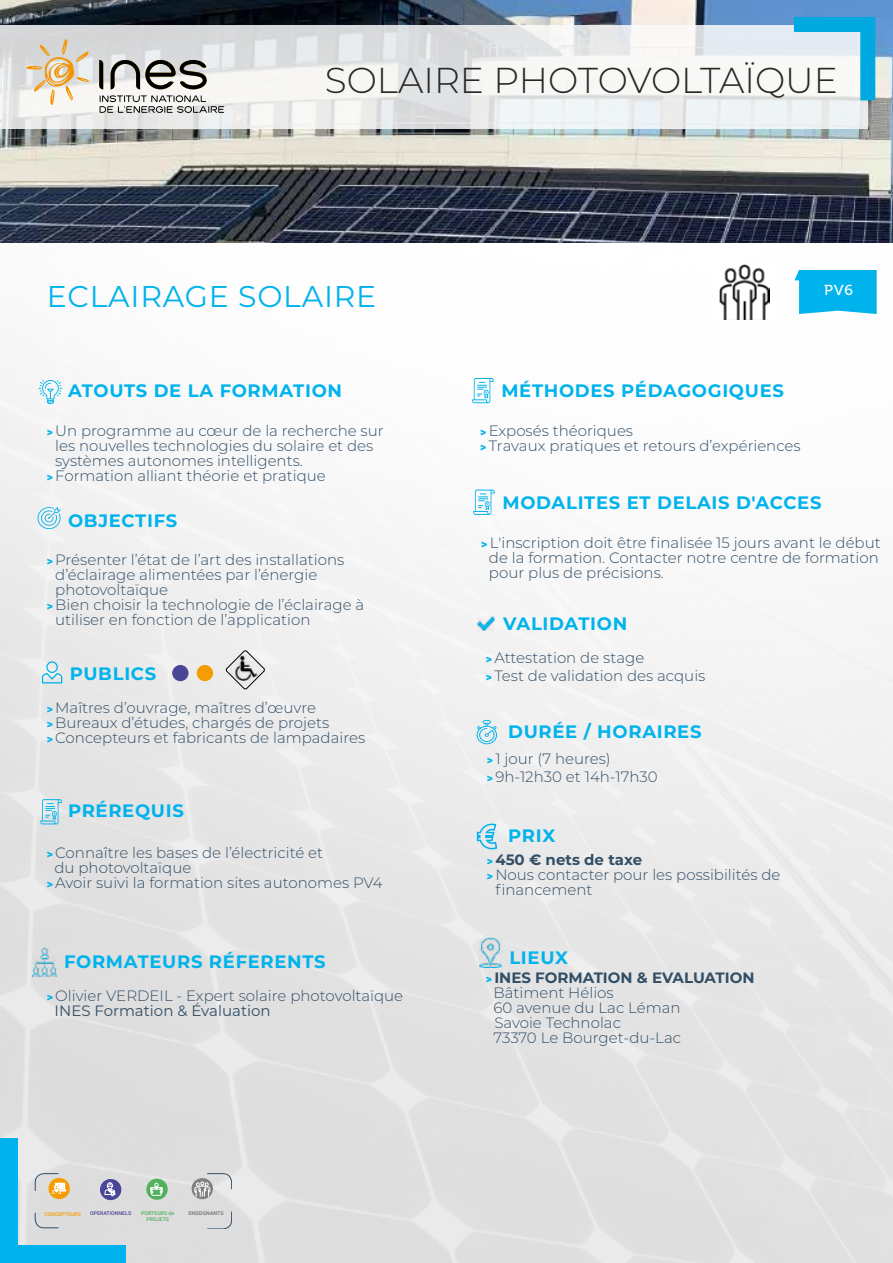
<style>
.page{position:relative;width:893px;height:1263px;background:#fff}
.page>*{position:absolute;margin:0;border:0;box-sizing:border-box;transform-origin:0 0}
.t1{font:300 36px "Montserrat";color:#282827}
.t2{font:30px "Montserrat";letter-spacing:.025em;color:#00b3ec}
.t3{font:700 18px "Montserrat";letter-spacing:.04em;color:#00b3ec}
.t4{font:300 15px/15px "Montserrat";color:#324e66}
.t5{font:700 15px "Montserrat";color:#324e66}
.t6{font:14.4px "Museo 500";color:#fff;scale:1.05 1}
.t7{font:500 5.25px/6.1px "Roboto";color:#51b15d;text-align:center}
.t8{font:500 5.25px "Roboto";color:#4a4697}
.t9{font:500 5.25px "Roboto";color:#f59c00}
.t10{font:500 5.25px "Roboto";color:#727271}
.s1{font-family:"Roboto";font-weight:900;font-size:12px;color:#00b3ec}
.s2{font-weight:400}
.s3{font-weight:700}
</style>
<div class="page">
<img style="left:0;top:242px;width:893px;height:1021px">
<div style="left:100px;top:1179px;width:21px;height:21px;background:#4a4697;border-radius:50%"></div>
<svg style="left:104px;top:1182px;width:11px;height:26px"></svg>
<svg style="left:48px;top:1178px;width:22px;height:21px"></svg>
<div style="left:192px;top:1178px;width:21px;height:21px;background:#818080;border-radius:50%"></div>
<svg style="left:194px;top:1173px;width:38px;height:24px"></svg>
<svg style="left:35px;top:1173px;width:31px;height:55px;background:#dbd1be"></svg>
<svg style="left:146px;top:1178px;width:22px;height:22px"></svg>
<svg style="left:150px;top:1183px;width:13px;height:20px"></svg>
<svg style="left:207px;top:1211px;width:25px;height:17px"></svg>
<div style="left:0;top:1138px;width:17px;height:125px;background:#00b3ec"></div>
<div style="left:1px;top:1246px;width:124px;height:17px;background:#00b3ec"></div>
<svg style="left:794px;top:270px;width:83px;height:44px;background:#17b9ed"></svg>
<svg style="left:38px;top:380px;width:24px;height:24px"></svg>
<svg style="left:38px;top:507px;width:23px;height:22px"></svg>
<svg style="left:42px;top:661px;width:20px;height:22px"></svg>
<div style="left:172px;top:665px;width:17px;height:16px;background:#4a4697;border-radius:50%"></div>
<div style="left:197px;top:665px;width:16px;height:16px;background:#f59c00;border-radius:50%"></div>
<svg style="left:226px;top:650px;width:39px;height:39px;background:#c5c5c5"></svg>
<svg style="left:40px;top:799px;width:22px;height:25px"></svg>
<img style="left:33px;top:947px;width:24px;height:30px">
<svg style="left:472px;top:378px;width:22px;height:25px"></svg>
<svg style="left:477px;top:720px;width:20px;height:24px"></svg>
<svg style="left:476px;top:823px;width:22px;height:41px"></svg>
<img style="left:479px;top:938px;width:23px;height:29px">
<img style="left:477px;top:616px;width:18px;height:14px">
<div style="left:710px;top:265px;width:68px;height:54px;background:#fff"></div>
<img style="left:719px;top:265px;width:50px;height:54px">
<svg style="left:473px;top:490px;width:22px;height:25px"></svg>
<img style="left:0;top:0;width:893px;height:242px">
<svg style="left:0;top:25px;width:868px;height:104px"></svg>
<div style="left:860px;top:18px;width:15px;height:82px;background:#00a9df"></div>
<div style="left:794px;top:17px;width:81px;height:15px;background:#00a9df"></div>
<svg style="left:100px;top:95px;width:124px;height:18px"></svg>
<svg style="left:27px;top:39px;width:62px;height:66px"></svg>
<svg style="left:99px;top:60px;width:4px;height:29px"></svg>
<svg style="left:111px;top:60px;width:96px;height:29px"></svg>
<h1 class="t1" style="left:325px;top:56px;width:514px">SOLAIRE PHOTOVOLTAÏQUE</h1>
<h2 class="t2" style="left:47px;top:275px;width:331px">ECLAIRAGE SOLAIRE</h2>
<p class="t6" style="left:824px;top:282px;width:29px">PV6</p>
<p class="t3" style="left:68px;top:378px;width:276px">ATOUTS DE LA FORMATION</p>
<p class="t4" style="left:47px;top:423px;width:338px"><span class="s1">&gt;</span> Un programme au cœur de la recherche sur</p>
<p class="t4" style="left:55px;top:438px;width:320px">les nouvelles technologies du solaire et des</p>
<p class="t4" style="left:55px;top:453px;width:249px">systèmes autonomes intelligents.</p>
<p class="t4" style="left:47px;top:468px;width:281px"><span class="s1">&gt;</span> Formation alliant théorie et pratique</p>
<p class="t3" style="left:68px;top:507px;width:111px">OBJECTIFS</p>
<p class="t4" style="left:47px;top:552px;width:299px"><span class="s1">&gt;</span> Présenter l’état de l’art des installations</p>
<p class="t4" style="left:55px;top:567px;width:264px">d’éclairage alimentées par l’énergie</p>
<p class="t4" style="left:55px;top:582px;width:114px">photovoltaïque</p>
<p class="t4" style="left:47px;top:597px;width:319px"><span class="s1">&gt;</span> Bien choisir la technologie de l’éclairage à</p>
<p class="t4" style="left:55px;top:612px;width:257px">utiliser en fonction de l’application</p>
<p class="t3" style="left:70px;top:660px;width:88px">PUBLICS</p>
<p class="t4" style="left:47px;top:699px;width:320px"><span class="s1">&gt;</span> Maîtres d’ouvrage, maîtres d’œuvre<br><span class="s1">&gt;</span> Bureaux d’études, chargés de projets<br><span class="s1">&gt;</span> Concepteurs et fabricants de lampadaires</p>
<p class="t3" style="left:68px;top:797px;width:117px">PRÉREQUIS</p>
<p class="t4" style="left:47px;top:845px;width:278px"><span class="s1">&gt;</span> Connaître les bases de l’électricité et</p>
<p class="t4" style="left:54px;top:860px;width:138px">du photovoltaïque</p>
<p class="t4" style="left:47px;top:875px;width:337px"><span class="s1">&gt;</span> Avoir suivi la formation sites autonomes PV4</p>
<p class="t3" style="left:64px;top:948px;width:263px">FORMATEURS RÉFERENTS</p>
<p class="t4" style="left:55px;top:987px;width:350px;text-indent:-8px"><span class="s1">&gt;</span> Olivier VERDEIL - Expert solaire photovoltaïque<br><span class="s2">INES Formation &amp; Évaluation</span></p>
<p class="t7" style="left:141px;top:1209px;width:35px">PORTEURS de<br>PROJETS</p>
<p class="t9" style="left:44px;top:1210px;width:38px">CONCEPTEURS</p>
<p class="t8" style="left:90px;top:1209px;width:42px">OPERATIONNELS</p>
<p class="t10" style="left:188px;top:1209px;width:37px">ENSEIGNANTS</p>
<p class="t3" style="left:501px;top:378px;width:284px">MÉTHODES PÉDAGOGIQUES</p>
<p class="t4" style="left:480px;top:423px;width:322px"><span class="s1">&gt;</span> Exposés théoriques<br><span class="s1">&gt;</span> Travaux pratiques et retours d’expériences</p>
<p class="t3" style="left:502px;top:490px;width:320px">MODALITES ET DELAIS D'ACCES</p>
<p class="t4" style="left:489px;top:534px;width:393px;text-indent:-8px"><span class="s1">&gt;</span> L'inscription doit être finalisée 15 jours avant le début de la formation. Contacter notre centre de formation pour plus de précisions.</p>
<p class="t3" style="left:503px;top:611px;width:126px">VALIDATION</p>
<p class="t4" style="left:486px;top:648px;width:221px;line-height:18px"><span class="s1">&gt;</span> Attestation de stage<br><span class="s1">&gt;</span> Test de validation des acquis</p>
<p class="t3" style="left:508px;top:718px;width:195px">DURÉE / HORAIRES</p>
<p class="t4" style="left:487px;top:749px;width:172px;line-height:18px"><span class="s1">&gt;</span> 1 jour (7 heures)<br><span class="s1">&gt;</span> 9h-12h30 et 14h-17h30</p>
<p class="t3" style="left:508px;top:822px;width:49px">PRIX</p>
<p class="t5" style="left:487px;top:849px;width:157px"><span class="s1">&gt;</span> 450 € nets de taxe</p>
<p class="t4" style="left:487px;top:867px;width:295px"><span class="s1">&gt;</span> Nous contacter pour les possibilités de</p>
<p class="t4" style="left:495px;top:882px;width:99px">financement</p>
<p class="t3" style="left:509px;top:944px;width:60px">LIEUX</p>
<p class="t4" style="left:493px;top:970px;width:263px;text-indent:-8px"><span class="s1">&gt;</span> <span class="s3">INES FORMATION &amp; EVALUATION<br></span>Bâtiment Hélios<br>60 avenue du Lac Léman<br>Savoie Technolac<br>73370 Le Bourget-du-Lac</p>
</div>
